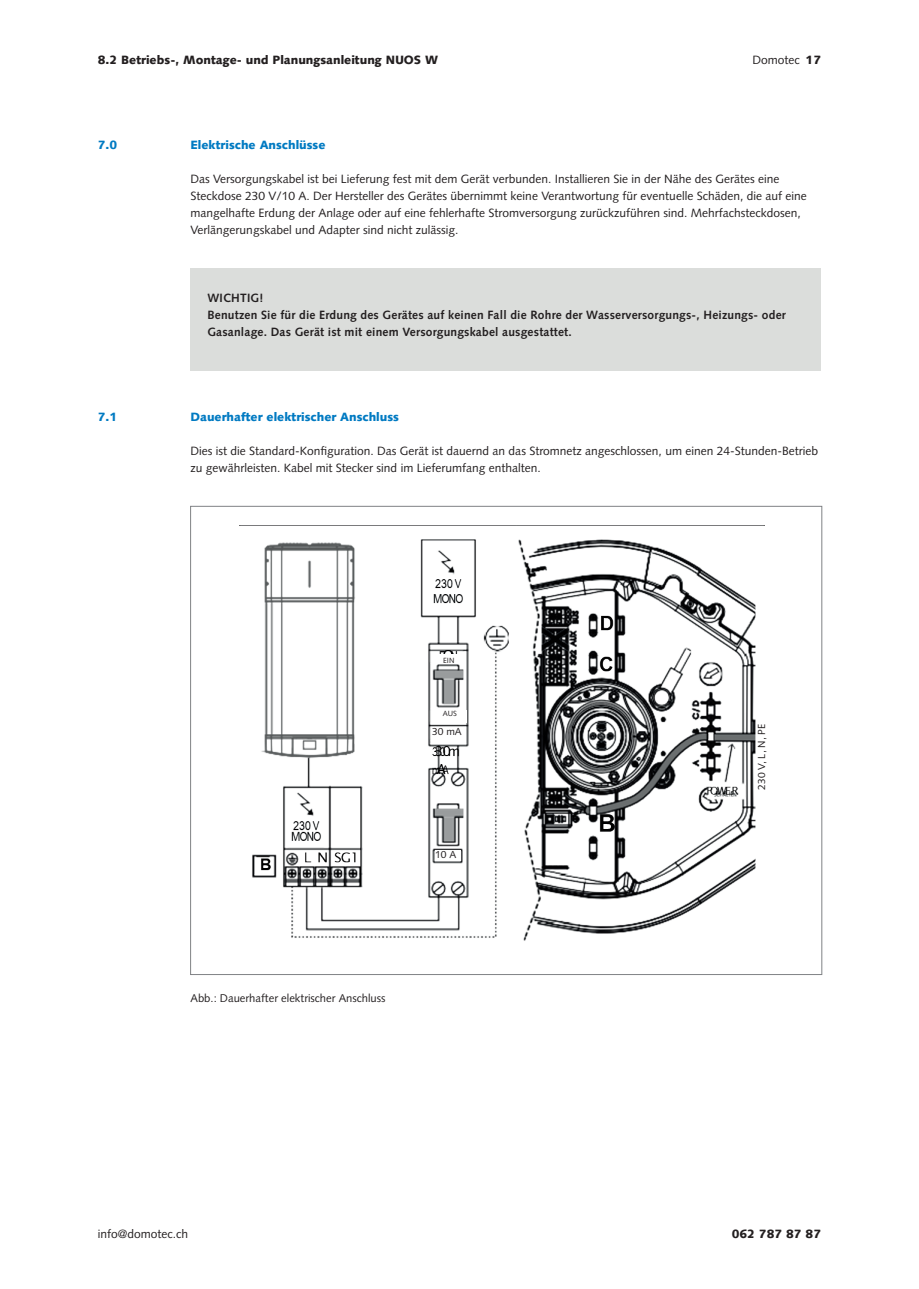
<style>
.page{position:relative;width:919px;height:1289px;background:#fff}
.page>*{position:absolute;margin:0;border:0;box-sizing:border-box;transform-origin:0 0}
.t1{font:12px/17px "Syntax LT Std";color:#231f20}
.t2{font:700 12px/17px "Syntax LT Std";letter-spacing:.015em;color:#231f20}
.t3{font:900 12px "Syntax LT Std";color:#007ac2}
.t4{font:900 12px "Syntax LT Std";color:#231f20}
.t5{font:11.25px "Syntax LT Std";color:#231f20}
.t6{font:10.2px "Syntax LT Std";color:#231f20}
.t7{font:7.5px "Syntax LT Std";color:#231f20}
.s1{font-weight:900}
</style>
<div class="page">
<img style="left:252px;top:540px;width:502px;height:401px">
<div style="left:435px;top:850px;width:26px;height:10px;background:#fff"></div>
<div style="left:432px;top:727px;width:33px;height:15px;background:#fff"></div>
<div style="left:190px;top:268px;width:631px;height:102px;background:#dbdddb"></div>
<div style="left:432px;top:654px;width:33px;height:9px;background:#fff"></div>
<div style="left:433px;top:710px;width:33px;height:13px;background:#fff"></div>
<p class="t4" style="left:98px;top:53px;width:342px">8.2 Betriebs-, Montage- und Planungsanleitung NUOS W</p>
<p class="t1" style="left:752px;top:51px;width:70px">Domotec <span class="s1">17</span></p>
<p class="t3" style="left:98px;top:138px;width:21px">7.0</p>
<p class="t3" style="left:190px;top:138px;width:137px">Elektrische Anschlüsse</p>
<p class="t1" style="left:190px;top:170px;width:617px">Das Versorgungskabel ist bei Lieferung fest mit dem Gerät verbunden. Installieren Sie in der Nähe des Gerätes eine Steckdose 230 V/10 A. Der Hersteller des Gerätes übernimmt keine Verantwortung für eventuelle Schäden, die auf eine mangelhafte Erdung der Anlage oder auf eine fehlerhafte Stromversorgung zurückzuführen sind. Mehrfachsteckdosen, Verlängerungskabel und Adapter sind nicht zulässig.</p>
<p class="t2" style="left:207px;top:289px;width:580px">WICHTIG!<br>Benutzen Sie für die Erdung des Gerätes auf keinen Fall die Rohre der Wasserversorgungs-, Heizungs- oder<br>Gasanlage. Das Gerät ist mit einem Versorgungskabel ausgestattet.</p>
<p class="t3" style="left:98px;top:410px;width:21px">7.1</p>
<p class="t3" style="left:190px;top:410px;width:210px">Dauerhafter elektrischer Anschluss</p>
<p class="t1" style="left:190px;top:442px;width:629px">Dies ist die Standard-Konfiguration. Das Gerät ist dauernd an das Stromnetz angeschlossen, um einen 24-Stunden-Betrieb zu gewährleisten. Kabel mit Stecker sind im Lieferumfang enthalten.</p>
<p class="t7" style="left:443px;top:655px;width:13px">EIN</p>
<p class="t7" style="left:442px;top:709px;width:16px">AUS</p>
<p class="t6" style="left:432px;top:725px;width:31px">30 mA</p>
<p class="t6" style="left:755px;top:789px;width:68px;rotate:-90deg">230 V, L, N, PE</p>
<p class="t6" style="left:435px;top:848px;width:23px">10 A</p>
<p class="t5" style="left:190px;top:991px;width:197px">Abb.: Dauerhafter elektrischer Anschluss</p>
<p class="t1" style="left:98px;top:1225px;width:92px">info@domotec.ch</p>
<p class="t4" style="left:731px;top:1226px;width:91px">062 787 87 87</p>
</div>
